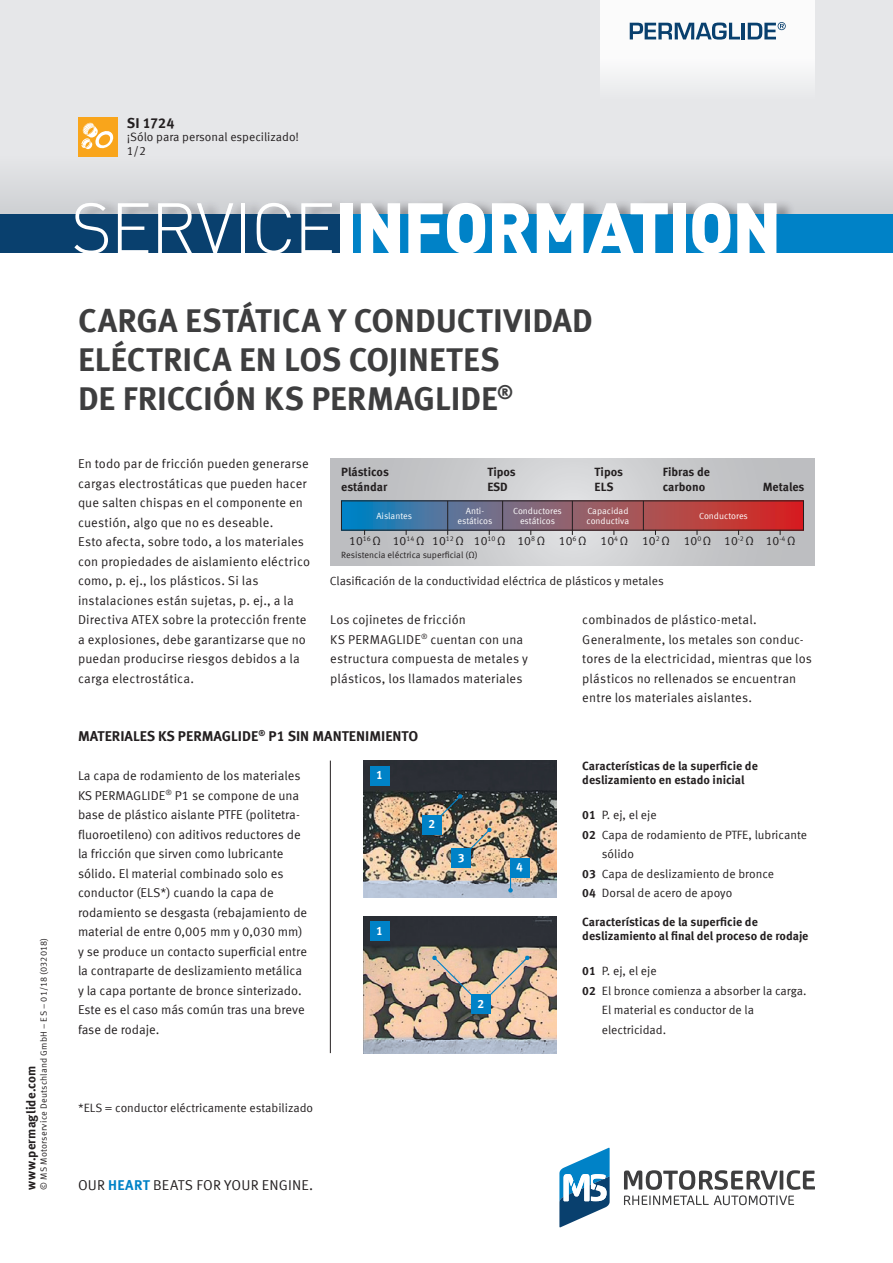
<style>
.page{position:relative;width:893px;height:1263px;background:#fff}
.page>*{position:absolute;margin:0;border:0;box-sizing:border-box;transform-origin:0 0}
.t1{font:900 70.5px "DIN Pro";letter-spacing:-.025em;color:#fff}
.t2{font:700 33px/39px "Meta Offc Pro";color:#3e3e3f}
.t3{font:700 14.25px "Meta Offc Pro";color:#231f20}
.t4{font:14.25px "Meta Offc Pro Norm";letter-spacing:.01em;color:#231f20}
.t5{font:12.75px/19.5px "Meta Offc Pro Norm";letter-spacing:.005em;color:#231f20}
.t6{font:700 12.75px "Meta Offc Pro";letter-spacing:.01em;color:#231f20}
.t7{font:12px "Meta Offc Pro Norm";color:#231f20}
.t8{font:700 12px/14.7px "Meta Offc Pro";color:#231f20}
.t9{font:700 12px "Meta Offc Pro";color:#fff}
.t10{font:9px "Meta Offc Pro Norm";letter-spacing:.01em;color:#231f20}
.t11{font:9px/10.5px "Meta Offc Pro Norm";color:#fff;text-align:center}
.s1{font-weight:300}
.s2{font-family:"Meta Offc Pro";font-weight:700;color:#0082c7}
.s3{font-family:"Meta Offc Pro";font-weight:700}
</style>
<div class="page">
<div style="left:0;top:0;width:893px;height:224px;background:#e6e7e9"></div>
<div style="left:0;top:156px;width:893px;height:58px;background:#dcdee0"></div>
<div style="left:77px;top:198px;width:719px;height:16px;background:#231f20;opacity:.4"></div>
<div style="left:0;top:214px;width:893px;height:39px;background:#09406e"></div>
<div style="left:350px;top:214px;width:543px;height:39px;background:#0082c7"></div>
<svg style="left:624px;top:1170px;width:191px;height:35px"></svg>
<svg style="left:559px;top:1148px;width:51px;height:79px"></svg>
<div style="left:600px;top:0;width:215px;height:101px;background:linear-gradient(to right,#f6f6f7,#f5f6f6)"></div>
<svg style="left:630px;top:22px;width:110px;height:18px;background:#8aa4b9"></svg>
<hr style="left:741px;top:23px;width:3px;height:16px;background:#09406e">
<svg style="left:748px;top:22px;width:38px;height:17px"></svg>
<div style="left:78px;top:117px;width:39px;height:39px;background:#f9a51b"></div>
<svg style="left:81px;top:122px;width:33px;height:28px"></svg>
<img style="left:364px;top:760px;width:192px;height:137px">
<svg style="left:330px;top:458px;width:485px;height:107px;background:#c1c0c3"></svg>
<svg style="left:343px;top:503px;width:459px;height:25px;background:#855b6e"></svg>
<hr style="left:447px;top:501px;width:1px;height:34px;background:#231f20">
<hr style="left:572px;top:501px;width:1px;height:34px;background:#231f20">
<hr style="left:330px;top:761px;width:1px;height:292px;background:#231f20">
<div style="left:370px;top:766px;width:19px;height:20px;background:#0082c7"></div>
<img style="left:364px;top:917px;width:192px;height:136px">
<div style="left:370px;top:921px;width:19px;height:20px;background:#0082c7"></div>
<img style="left:421px;top:794px;width:71px;height:75px">
<div style="left:451px;top:848px;width:20px;height:20px;background:#0082c7"></div>
<div style="left:510px;top:858px;width:19px;height:19px;background:#0082c7"></div>
<hr style="left:510px;top:858px;width:1px;height:32px;background:#0082c7">
<svg style="left:508px;top:888px;width:5px;height:4px"></svg>
<img style="left:432px;top:955px;width:98px;height:60px">
<div style="left:471px;top:994px;width:19px;height:20px;background:#0082c7"></div>
<svg style="left:643px;top:501px;width:1px;height:29px"></svg>
<svg style="left:502px;top:501px;width:1px;height:29px"></svg>
<p class="t10" style="left:37px;top:1189px;width:253px;rotate:-90deg">© MS Motorservice Deutschland GmbH – ES – 01/18 (032018)</p>
<p class="t6" style="left:21px;top:1189px;width:125px;rotate:-90deg">www.permaglide.com</p>
<p class="t3" style="left:127px;top:112px;width:49px">SI 1724</p>
<p class="t7" style="left:127px;top:128px;width:174px">¡Sólo para personal especilizado!</p>
<p class="t7" style="left:127px;top:142px;width:21px">1/2</p>
<h1 class="t1" style="left:71px;top:172px;width:712px"><span class="s1">SERVICE</span>INFORMATION</h1>
<h2 class="t2" style="left:78px;top:298px;width:516px">CARGA ESTÁTICA Y CONDUCTIVIDAD<br>ELÉCTRICA EN LOS COJINETES<br>DE FRICCIÓN KS PERMAGLIDE<sup>®</sup></h2>
<p class="t5" style="left:78px;top:453px;width:234px">En todo par de fricción pueden generarse cargas electrostáticas que pueden hacer que salten chispas en el componente en cuestión, algo que no es deseable.<br>Esto afecta, sobre todo, a los materiales con propiedades de aislamiento eléctrico como, p. ej., los plásticos. Si las instalaciones están sujetas, p. ej., a la Directiva ATEX sobre la protección frente a explosiones, debe garantizarse que no puedan producirse riesgos debidos a la carga electrostática.</p>
<p class="t8" style="left:341px;top:464px;width:49px">Plásticos estándar</p>
<p class="t8" style="left:487px;top:464px;width:30px">Tipos<br>ESD</p>
<p class="t8" style="left:595px;top:464px;width:30px">Tipos<br>ELS</p>
<p class="t8" style="left:663px;top:464px;width:49px">Fibras de carbono</p>
<p class="t11" style="left:376px;top:510px;width:37px">Aislantes</p>
<p class="t11" style="left:457px;top:505px;width:37px">Anti&shy;estáticos</p>
<p class="t11" style="left:513px;top:505px;width:50px">Conductores estáticos</p>
<p class="t11" style="left:587px;top:505px;width:44px;text-align:left">Capacidad conductiva</p>
<p class="t11" style="left:699px;top:510px;width:50px">Conductores</p>
<p class="t8" style="left:763px;top:479px;width:43px">Metales</p>
<p class="t7" style="left:349px;top:532px;width:448px">10<sup>16</sup> Ω 10<sup>14</sup> Ω 10<sup>12</sup> Ω 10<sup>10</sup> Ω 10<sup>8</sup> Ω 10<sup>6</sup> Ω 10<sup>4</sup> Ω 10<sup>2</sup> Ω 10<sup>0</sup> Ω 10<sup>-2</sup> Ω 10<sup>-4</sup> Ω</p>
<p class="t10" style="left:341px;top:548px;width:138px">Resistencia eléctrica superficial (Ω)</p>
<p class="t7" style="left:330px;top:572px;width:335px">Clasificación de la conductividad eléctrica de plásticos y metales</p>
<p class="t5" style="left:330px;top:609px;width:199px">Los cojinetes de fricción<br>KS PERMAGLIDE<sup>®</sup> cuentan con una estructura compuesta de metales y plásticos, los llamados materiales</p>
<p class="t5" style="left:582px;top:609px;width:231px">combinados de plástico-metal.<br>Generalmente, los metales son conduc&shy;tores de la electricidad, mientras que los plásticos no rellenados se encuentran entre los materiales aislantes.</p>
<p class="t3" style="left:78px;top:725px;width:342px">MATERIALES KS PERMAGLIDE<sup>®</sup> P1 SIN MANTENIMIENTO</p>
<p class="t5" style="left:78px;top:765px;width:231px">La capa de rodamiento de los materiales KS PERMAGLIDE<sup>®</sup> P1 se compone de una base de plástico aislante PTFE (politetra&shy;fluoroetileno) con aditivos reductores de la fricción que sirven como lubricante sólido. El material combinado solo es conductor (ELS*) cuando la capa de rodamiento se desgasta (rebajamiento de material de entre 0,005 mm y 0,030 mm) y se produce un contacto superficial entre la contraparte de deslizamiento metálica y la capa portante de bronce sinterizado.<br>Este es el caso más común tras una breve fase de rodaje.</p>
<p class="t9" style="left:376px;top:766px;width:8px">1</p>
<p class="t9" style="left:376px;top:921px;width:8px">1</p>
<p class="t9" style="left:429px;top:814px;width:8px">2</p>
<p class="t9" style="left:458px;top:848px;width:8px">3</p>
<p class="t9" style="left:477px;top:994px;width:8px">2</p>
<p class="t7" style="left:78px;top:1098px;width:237px">*ELS = conductor eléctricamente estabilizado</p>
<p class="t4" style="left:78px;top:1174px;width:237px">OUR <span class="s2">HEART</span> BEATS FOR YOUR ENGINE.</p>
<p class="t9" style="left:516px;top:858px;width:8px">4</p>
<p class="t8" style="left:582px;top:757px;width:177px">Características de la superficie de deslizamiento en estado inicial</p>
<p class="t7" style="left:582px;top:806px;width:76px"><span class="s3">01</span> P. ej, el eje</p>
<p class="t7" style="left:582px;top:825px;width:226px"><span class="s3">02</span> Capa de rodamiento de PTFE, lubricante</p>
<p class="t7" style="left:602px;top:845px;width:34px">sólido</p>
<p class="t7" style="left:582px;top:864px;width:193px"><span class="s3">03</span> Capa de deslizamiento de bronce</p>
<p class="t7" style="left:582px;top:884px;width:151px"><span class="s3">04</span> Dorsal de acero de apoyo</p>
<p class="t8" style="left:582px;top:913px;width:228px">Características de la superficie de deslizamiento al final del proceso de rodaje</p>
<p class="t7" style="left:582px;top:962px;width:76px"><span class="s3">01</span> P. ej, el eje</p>
<p class="t7" style="left:582px;top:981px;width:226px"><span class="s3">02</span> El bronce comienza a absorber la carga.</p>
<p class="t7" style="left:602px;top:1001px;width:154px">El material es conductor de la</p>
<p class="t7" style="left:602px;top:1020px;width:66px">electricidad.</p>
</div>
